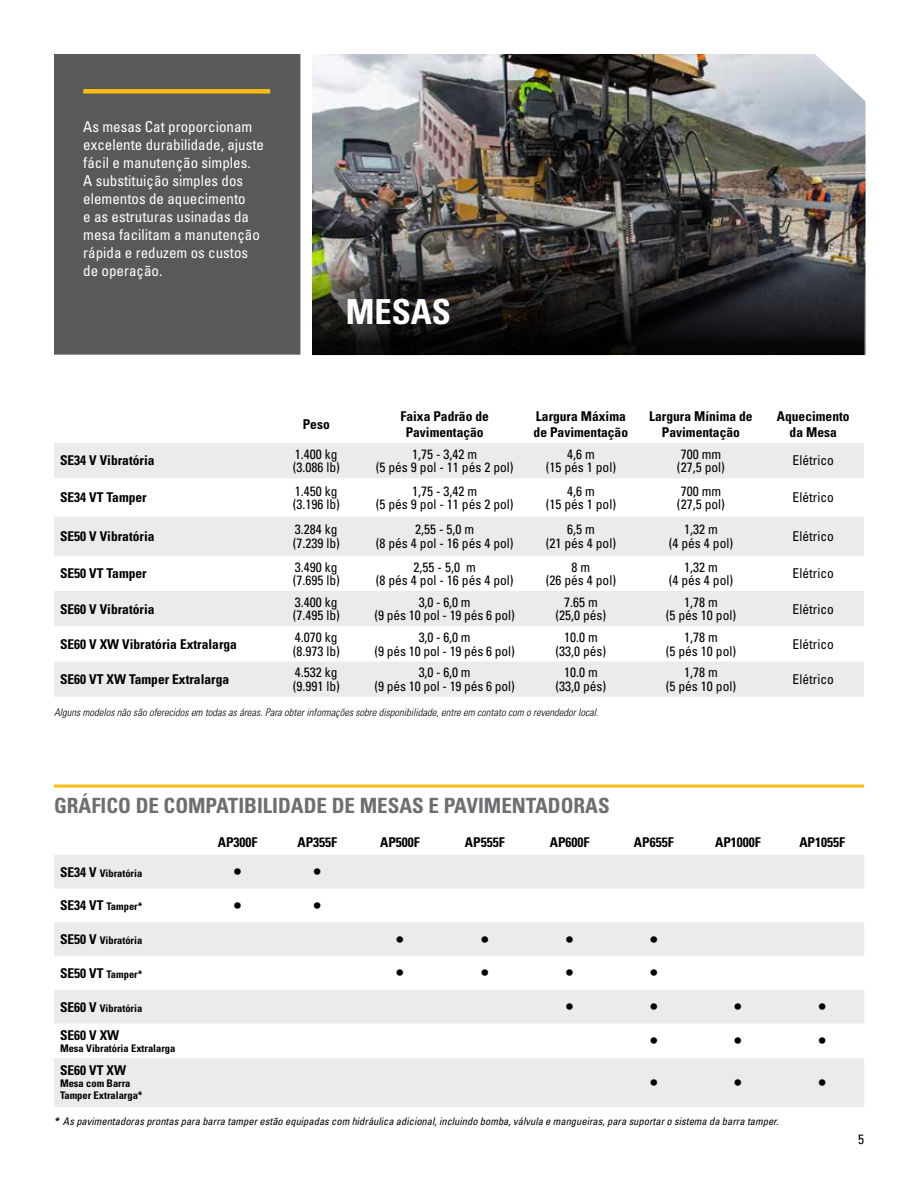
<style>
.page{position:relative;width:918px;height:1188px;background:#fff}
.page>*{position:absolute;margin:0;border:0;box-sizing:border-box;transform-origin:0 0}
.t1{font:700 condensed 34.5px "Univers LT Std";color:#fff}
.t2{font:700 condensed 21px "Univers LT Std";color:#6d6e71}
.t3{font:700 condensed 18px "Univers LT Std";color:#000}
.t4{font:condensed 15px/18px "Univers LT Std";color:#fff}
.t5{font:condensed 13.5px/13.5px "Univers LT Std";color:#000;text-align:center}
.t6{font:700 condensed 13.5px/16.2px "Univers LT Std";color:#000;text-align:center}
.t7{font:italic condensed 10.5px "Univers";color:#000}
.t8{font:700 condensed 10.5px/12px "Univers LT Std";color:#000}
.t9{font:italic 300 condensed 10.5px "Univers";color:#000}
.s1{font-size:13.5px}
.s2{font-weight:700}
</style>
<div class="page">
<img style="left:312px;top:54px;width:554px;height:301px">
<img style="left:312px;top:111px;width:552px;height:244px">
<svg style="left:54px;top:855px;width:810px;height:252px;fill:#ebebec"></svg>
<svg style="left:54px;top:443px;width:810px;height:254px;fill:#ebebec"></svg>
<div style="left:54px;top:54px;width:246px;height:301px;background:#58595b"></div>
<div style="left:83px;top:89px;width:187px;height:5px;background:#fdba12"></div>
<hr style="left:54px;top:785px;width:810px;height:3px;background:#fdba12">
<p class="t4" style="left:83px;top:118px;width:182px">As mesas Cat proporcionam excelente durabilidade, ajuste fácil e manutenção simples.<br>A substituição simples dos elementos de aquecimento<br>e as estruturas usinadas da mesa facilitam a manutenção rápida e reduzem os custos de operação.</p>
<h1 class="t1" style="left:346px;top:291px;width:107px">MESAS</h1>
<p class="t6" style="left:303px;top:416px;width:28px">Peso</p>
<p class="t6" style="left:400px;top:408px;width:90px">Faixa Padrão de<br>Pavimentação</p>
<p class="t6" style="left:534px;top:408px;width:96px;text-align:left">Largura Máxima de Pavimentação</p>
<p class="t6" style="left:649px;top:408px;width:105px">Largura Mínima de<br>Pavimentação</p>
<p class="t6" style="left:777px;top:408px;width:74px">Aquecimento da Mesa</p>
<p class="t6" style="left:60px;top:453px;width:96px">SE34 V Vibratória</p>
<p class="t5" style="left:293px;top:447px;width:49px;text-align:left">1.400 kg (3.086 lb)</p>
<p class="t5" style="left:376px;top:447px;width:139px">1,75 - 3,42 m<br>(5 pés 9 pol - 11 pés 2 pol)</p>
<p class="t5" style="left:546px;top:447px;width:72px">4,6 m<br>(15 pés 1 pol)</p>
<p class="t5" style="left:677px;top:447px;width:49px;text-align:left">700 mm (27,5 pol)</p>
<p class="t5" style="left:793px;top:454px;width:43px">Elétrico</p>
<p class="t6" style="left:60px;top:489px;width:88px">SE34 VT Tamper</p>
<p class="t5" style="left:293px;top:484px;width:49px;text-align:left">1.450 kg (3.196 lb)</p>
<p class="t5" style="left:376px;top:484px;width:139px">1,75 - 3,42 m<br>(5 pés 9 pol - 11 pés 2 pol)</p>
<p class="t5" style="left:546px;top:484px;width:72px">4,6 m<br>(15 pés 1 pol)</p>
<p class="t5" style="left:677px;top:484px;width:49px;text-align:left">700 mm (27,5 pol)</p>
<p class="t5" style="left:793px;top:491px;width:43px">Elétrico</p>
<p class="t6" style="left:60px;top:528px;width:96px">SE50 V Vibratória</p>
<p class="t5" style="left:293px;top:523px;width:49px;text-align:left">3.284 kg (7.239 lb)</p>
<p class="t5" style="left:376px;top:523px;width:139px">2,55 - 5,0 m<br>(8 pés 4 pol - 16 pés 4 pol)</p>
<p class="t5" style="left:546px;top:523px;width:72px">6,5 m<br>(21 pés 4 pol)</p>
<p class="t5" style="left:669px;top:523px;width:66px">1,32 m<br>(4 pés 4 pol)</p>
<p class="t5" style="left:793px;top:529px;width:43px">Elétrico</p>
<p class="t6" style="left:60px;top:565px;width:88px">SE50 VT Tamper</p>
<p class="t5" style="left:293px;top:560px;width:49px;text-align:left">3.490 kg (7.695 lb)</p>
<p class="t5" style="left:376px;top:560px;width:139px">2,55 - 5,0 m<br>(8 pés 4 pol - 16 pés 4 pol)</p>
<p class="t5" style="left:546px;top:560px;width:72px">8 m<br>(26 pés 4 pol)</p>
<p class="t5" style="left:669px;top:560px;width:66px">1,32 m<br>(4 pés 4 pol)</p>
<p class="t5" style="left:793px;top:567px;width:43px">Elétrico</p>
<p class="t6" style="left:60px;top:601px;width:96px">SE60 V Vibratória</p>
<p class="t5" style="left:293px;top:595px;width:49px;text-align:left">3.400 kg (7.495 lb)</p>
<p class="t5" style="left:375px;top:595px;width:142px">3,0 - 6,0 m<br>(9 pés 10 pol - 19 pés 6 pol)</p>
<p class="t5" style="left:555px;top:595px;width:52px">7.65 m (25,0 pés)</p>
<p class="t5" style="left:666px;top:595px;width:72px">1,78 m<br>(5 pés 10 pol)</p>
<p class="t5" style="left:793px;top:602px;width:43px">Elétrico</p>
<p class="t6" style="left:60px;top:636px;width:178px">SE60 V XW Vibratória Extralarga</p>
<p class="t5" style="left:293px;top:630px;width:49px;text-align:left">4.070 kg (8.973 lb)</p>
<p class="t5" style="left:375px;top:630px;width:142px">3,0 - 6,0 m<br>(9 pés 10 pol - 19 pés 6 pol)</p>
<p class="t5" style="left:555px;top:630px;width:52px">10.0 m (33,0 pés)</p>
<p class="t5" style="left:666px;top:630px;width:72px">1,78 m<br>(5 pés 10 pol)</p>
<p class="t5" style="left:793px;top:637px;width:43px">Elétrico</p>
<p class="t6" style="left:60px;top:671px;width:171px">SE60 VT XW Tamper Extralarga</p>
<p class="t5" style="left:293px;top:666px;width:49px;text-align:left">4.532 kg (9.991 lb)</p>
<p class="t5" style="left:375px;top:666px;width:142px">3,0 - 6,0 m<br>(9 pés 10 pol - 19 pés 6 pol)</p>
<p class="t5" style="left:555px;top:666px;width:52px">10.0 m (33,0 pés)</p>
<p class="t5" style="left:666px;top:666px;width:72px">1,78 m<br>(5 pés 10 pol)</p>
<p class="t5" style="left:793px;top:672px;width:43px">Elétrico</p>
<p class="t9" style="left:54px;top:706px;width:546px">Alguns modelos não são oferecidos em todas as áreas. Para obter informações sobre disponibilidade, entre em contato com o revendedor local.</p>
<h2 class="t2" style="left:54px;top:793px;width:557px">GRÁFICO DE COMPATIBILIDADE DE MESAS E PAVIMENTADORAS</h2>
<p class="t6" style="left:218px;top:834px;width:41px">AP300F</p>
<p class="t6" style="left:297px;top:834px;width:41px">AP355F</p>
<p class="t6" style="left:380px;top:834px;width:41px">AP500F</p>
<p class="t6" style="left:465px;top:834px;width:41px">AP555F</p>
<p class="t6" style="left:550px;top:834px;width:41px">AP600F</p>
<p class="t6" style="left:634px;top:834px;width:41px">AP655F</p>
<p class="t6" style="left:715px;top:834px;width:47px">AP1000F</p>
<p class="t6" style="left:799px;top:834px;width:47px">AP1055F</p>
<p class="t8" style="left:60px;top:867px;width:84px"><span class="s1">SE34 V</span> Vibratória</p>
<h3 class="t3" style="left:234px;top:861px;width:9px">•</h3>
<h3 class="t3" style="left:314px;top:861px;width:9px">•</h3>
<p class="t8" style="left:60px;top:901px;width:84px"><span class="s1">SE34 VT</span> Tamper*</p>
<h3 class="t3" style="left:234px;top:895px;width:9px">•</h3>
<h3 class="t3" style="left:314px;top:895px;width:9px">•</h3>
<p class="t8" style="left:60px;top:934px;width:84px"><span class="s1">SE50 V</span> Vibratória</p>
<h3 class="t3" style="left:396px;top:928px;width:9px">•</h3>
<h3 class="t3" style="left:481px;top:928px;width:9px">•</h3>
<h3 class="t3" style="left:566px;top:928px;width:9px">•</h3>
<h3 class="t3" style="left:650px;top:928px;width:9px">•</h3>
<p class="t8" style="left:60px;top:968px;width:84px"><span class="s1">SE50 VT</span> Tamper*</p>
<h3 class="t3" style="left:396px;top:962px;width:9px">•</h3>
<h3 class="t3" style="left:481px;top:962px;width:9px">•</h3>
<h3 class="t3" style="left:566px;top:962px;width:9px">•</h3>
<h3 class="t3" style="left:650px;top:962px;width:9px">•</h3>
<p class="t8" style="left:60px;top:1002px;width:84px"><span class="s1">SE60 V</span> Vibratória</p>
<h3 class="t3" style="left:566px;top:996px;width:9px">•</h3>
<h3 class="t3" style="left:650px;top:996px;width:9px">•</h3>
<h3 class="t3" style="left:734px;top:996px;width:9px">•</h3>
<h3 class="t3" style="left:818px;top:996px;width:9px">•</h3>
<p class="t6" style="left:60px;top:1027px;width:61px">SE60 V XW</p>
<p class="t8" style="left:60px;top:1042px;width:117px">Mesa Vibratória Extralarga</p>
<h3 class="t3" style="left:650px;top:1030px;width:9px">•</h3>
<h3 class="t3" style="left:734px;top:1030px;width:9px">•</h3>
<h3 class="t3" style="left:818px;top:1030px;width:9px">•</h3>
<p class="t6" style="left:60px;top:1063px;width:68px">SE60 VT XW</p>
<p class="t8" style="left:60px;top:1078px;width:84px">Mesa com Barra<br>Tamper Extralarga*</p>
<h3 class="t3" style="left:650px;top:1072px;width:9px">•</h3>
<h3 class="t3" style="left:734px;top:1072px;width:9px">•</h3>
<h3 class="t3" style="left:818px;top:1072px;width:9px">•</h3>
<p class="t7" style="left:54px;top:1115px;width:726px"><span class="s2">*</span> As pavimentadoras prontas para barra tamper estão equipadas com hidráulica adicional, incluindo bomba, válvula e mangueiras, para suportar o sistema da barra tamper.</p>
<p class="t5" style="left:858px;top:1132px;width:7px">5</p>
</div>
